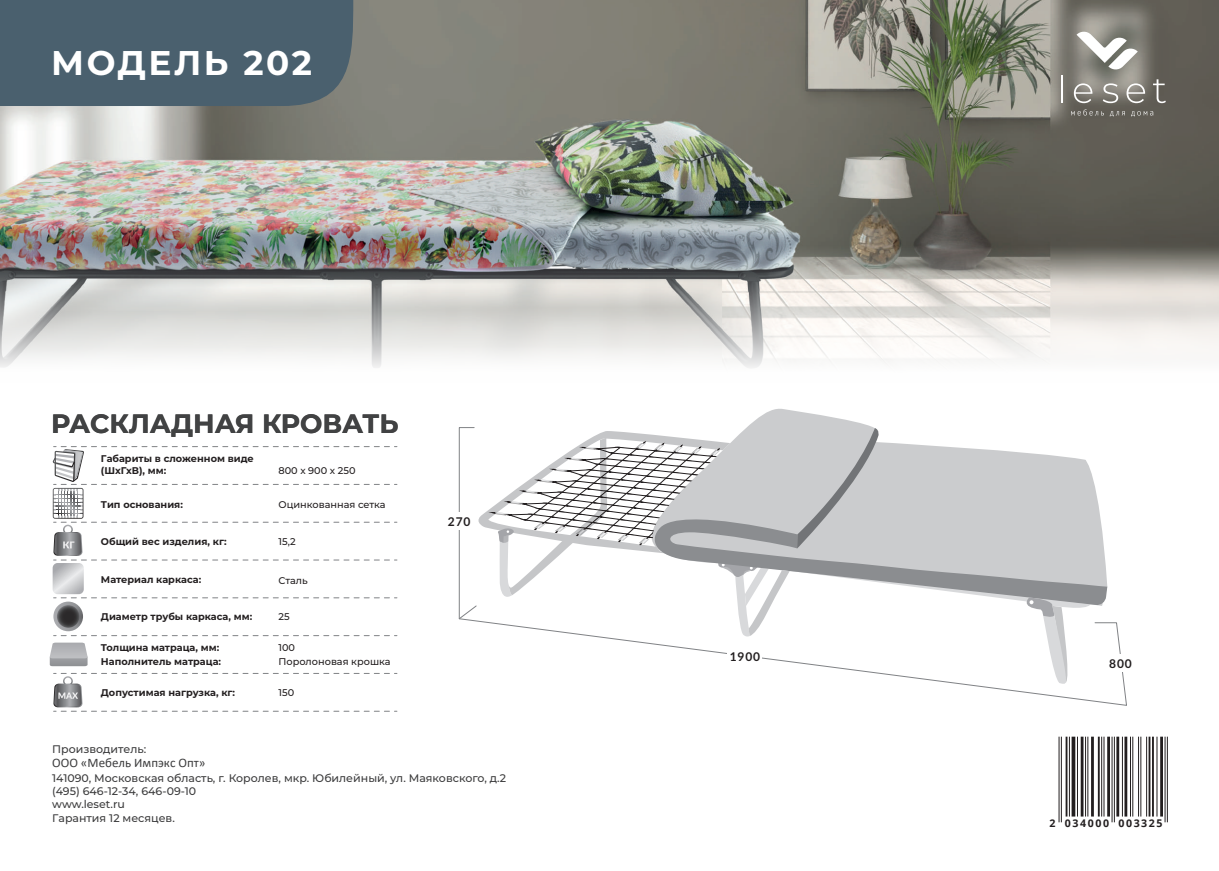
<style>
.page{position:relative;width:1219px;height:871px;background:#fff}
.page>*{position:absolute;margin:0;border:0;box-sizing:border-box;transform-origin:0 0}
.t1{font:700 34.2px "Montserrat";letter-spacing:.075em;color:#fff}
.t2{font:700 26.5px "Montserrat";color:#414243}
.t3{font:13px "Calibri";color:#3c3c3d}
.t4{font:700 12px "Lato";letter-spacing:.075em;color:#231f20}
.t5{font:500 11px/13.2px "Montserrat";color:#3c3c3d}
.t6{font:700 10.6px "Open Sans";letter-spacing:.15em;color:#231f20}
.t7{font:700 9.7px/11.7px "Montserrat";color:#231f20}
.t8{font:500 9.7px/14.2px "Montserrat";color:#231f20}
</style>
<div class="page">
<img style="left:0;top:0;width:1219px;height:183px">
<img style="left:0;top:183px;width:1219px;height:185px">
<svg style="left:747px;top:408px;width:125px;height:19px;fill:#cbccce"></svg>
<svg style="left:459px;top:427px;width:668px;height:278px"></svg>
<svg style="left:459px;top:428px;width:632px;height:258px"></svg>
<div style="left:1103px;top:653px;width:34px;height:18px;background:#fff"></div>
<div style="left:728px;top:647px;width:34px;height:17px;background:#fff"></div>
<div style="left:442px;top:512px;width:34px;height:18px;background:#fff"></div>
<div style="left:0;top:0;width:353px;height:106px;background:#4a606e"></div>
<hr style="left:1061px;top:75px;width:2px;height:28px;background:#fff">
<svg style="left:1074px;top:83px;width:18px;height:20px"></svg>
<svg style="left:1103px;top:83px;width:15px;height:20px"></svg>
<svg style="left:1126px;top:83px;width:19px;height:20px"></svg>
<svg style="left:1153px;top:79px;width:13px;height:24px"></svg>
<svg style="left:1071px;top:109px;width:33px;height:6px"></svg>
<svg style="left:1110px;top:111px;width:15px;height:5px"></svg>
<svg style="left:1131px;top:111px;width:22px;height:5px"></svg>
<svg style="left:1076px;top:31px;width:62px;height:39px"></svg>
<hr style="left:1059px;top:736px;width:1px;height:86px;background:#231f20">
<hr style="left:1061px;top:736px;width:1px;height:86px;background:#231f20">
<hr style="left:1066px;top:736px;width:1px;height:80px;background:#231f20">
<hr style="left:1069px;top:736px;width:1px;height:80px;background:#231f20">
<hr style="left:1072px;top:736px;width:3px;height:80px;background:#231f20">
<hr style="left:1077px;top:736px;width:1px;height:80px;background:#231f20">
<hr style="left:1081px;top:736px;width:2px;height:80px;background:#231f20">
<hr style="left:1085px;top:736px;width:1px;height:80px;background:#231f20">
<hr style="left:1087px;top:736px;width:1px;height:80px;background:#231f20">
<hr style="left:1091px;top:736px;width:3px;height:80px;background:#231f20">
<hr style="left:1098px;top:736px;width:2px;height:80px;background:#231f20">
<hr style="left:1101px;top:736px;width:1px;height:80px;background:#231f20">
<hr style="left:1103px;top:736px;width:1px;height:80px;background:#231f20">
<hr style="left:1107px;top:736px;width:3px;height:80px;background:#231f20">
<hr style="left:1112px;top:736px;width:1px;height:86px;background:#231f20">
<hr style="left:1114px;top:736px;width:1px;height:86px;background:#231f20">
<hr style="left:1116px;top:736px;width:3px;height:80px;background:#231f20">
<hr style="left:1122px;top:736px;width:1px;height:80px;background:#231f20">
<hr style="left:1124px;top:736px;width:3px;height:80px;background:#231f20">
<hr style="left:1130px;top:736px;width:1px;height:80px;background:#231f20">
<hr style="left:1132px;top:736px;width:1px;height:80px;background:#231f20">
<hr style="left:1138px;top:736px;width:1px;height:80px;background:#231f20">
<hr style="left:1140px;top:736px;width:1px;height:80px;background:#231f20">
<hr style="left:1146px;top:736px;width:1px;height:80px;background:#231f20">
<hr style="left:1148px;top:736px;width:2px;height:80px;background:#231f20">
<hr style="left:1152px;top:736px;width:2px;height:80px;background:#231f20">
<hr style="left:1156px;top:736px;width:1px;height:80px;background:#231f20">
<hr style="left:1160px;top:736px;width:3px;height:80px;background:#231f20">
<hr style="left:1165px;top:736px;width:1px;height:86px;background:#231f20">
<hr style="left:1167px;top:736px;width:1px;height:86px;background:#231f20">
<svg style="left:50px;top:642px;width:38px;height:24px"></svg>
<svg style="left:53px;top:446px;width:344px;height:190px"></svg>
<svg style="left:53px;top:673px;width:344px;height:38px"></svg>
<h1 class="t1" style="left:51px;top:38px;width:262px">МОДЕЛЬ 202</h1>
<h2 class="t2" style="left:51px;top:404px;width:349px">РАСКЛАДНАЯ КРОВАТЬ</h2>
<p class="t7" style="left:101px;top:452px;width:154px">Габариты в сложенном виде (ШхГхВ), мм:</p>
<p class="t7" style="left:101px;top:498px;width:83px">Тип основания:</p>
<p class="t7" style="left:101px;top:535px;width:127px">Общий вес изделия, кг:</p>
<p class="t7" style="left:101px;top:573px;width:102px">Материал каркаса:</p>
<p class="t7" style="left:101px;top:609px;width:153px">Диаметр трубы каркаса, мм:</p>
<p class="t7" style="left:101px;top:639px;width:122px;line-height:14.2px">Толщина матраца, мм:<br>Наполнитель матраца:</p>
<p class="t7" style="left:101px;top:685px;width:136px">Допустимая нагрузка, кг:</p>
<p class="t8" style="left:278px;top:463px;width:79px">800 х 900 x 250</p>
<p class="t8" style="left:278px;top:497px;width:109px">Оцинкованная сетка</p>
<p class="t8" style="left:278px;top:534px;width:19px">15,2</p>
<p class="t8" style="left:278px;top:572px;width:31px">Сталь</p>
<p class="t8" style="left:278px;top:608px;width:13px">25</p>
<p class="t8" style="left:278px;top:639px;width:114px">100<br>Поролоновая крошка</p>
<p class="t8" style="left:278px;top:684px;width:17px">150</p>
<p class="t4" style="left:448px;top:512px;width:24px">270</p>
<p class="t5" style="left:52px;top:741px;width:96px">Производитель:</p>
<h3 class="t3" style="left:52px;top:753px;width:155px">ООО «Мебель Импэкс Опт»</h3>
<p class="t5" style="left:52px;top:770px;width:455px">141090, Московская область, г. Королев, мкр. Юбилейный, ул. Маяковского, д.2 (495) 646-12-34, 646-09-10<br>www.leset.ru<br>Гарантия 12 месяцев.</p>
<p class="t4" style="left:730px;top:647px;width:32px">1900</p>
<p class="t4" style="left:1109px;top:654px;width:24px">800</p>
<p class="t6" style="left:1049px;top:815px;width:115px">2 034000 003325</p>
</div>
